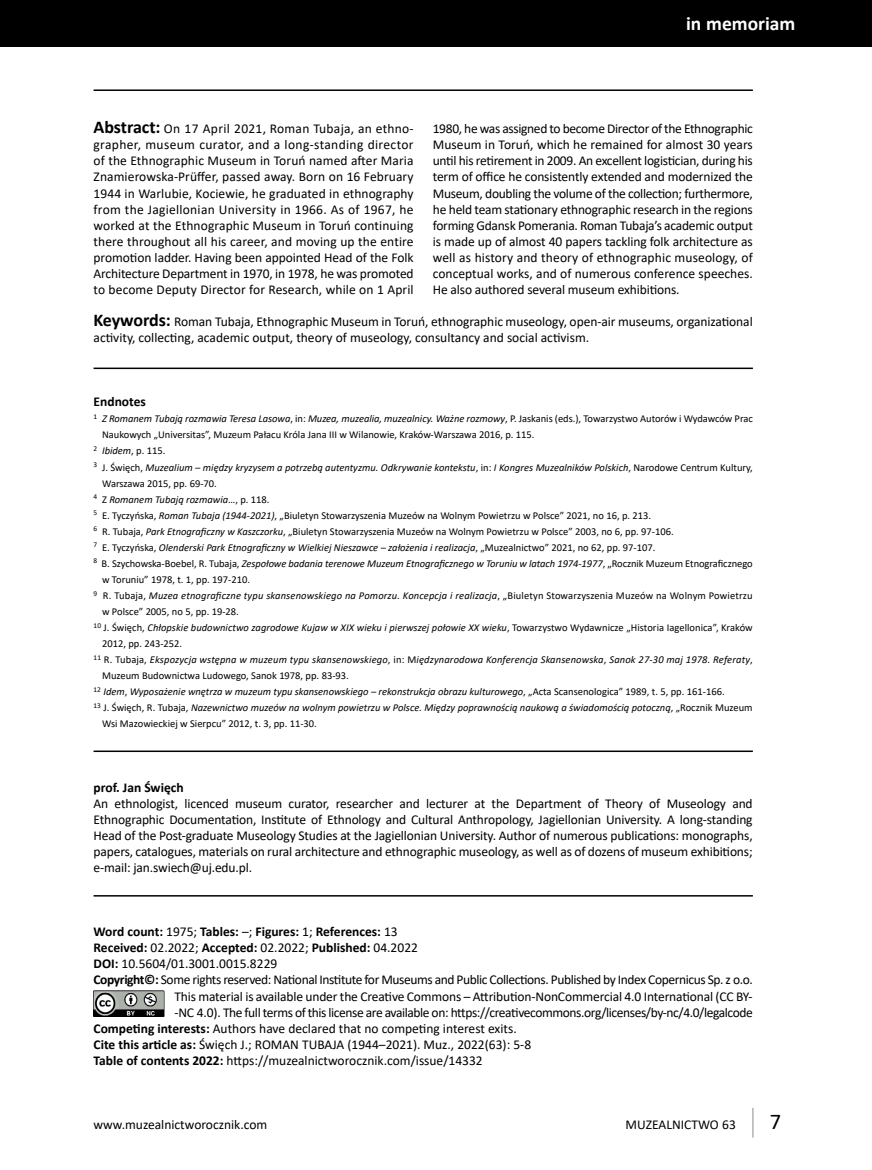
<style>
.page{position:relative;width:872px;height:1170px;background:#fff}
.page>*{position:absolute;margin:0;border:0;box-sizing:border-box;transform-origin:0 0}
.t1{font:22.5px "Calibri";color:#000}
.t2{font:700 19.5px "Calibri";color:#fff}
.t3{font:13.5px/16px "Calibri";letter-spacing:-.01em;color:#000;text-align:justify}
.t4{font:13.5px "Calibri";letter-spacing:-.03em;color:#000}
.t5{font:700 13.5px "Calibri";color:#000}
.t6{font:italic 10.5px "Calibri";color:#000}
.t7{font:10.5px "Calibri";color:#000}
.s1{font-weight:700;font-size:18px}
.s2{font-style:normal}
.s3{font-style:italic}
.s4{font-weight:400}
.s5{font-weight:700}
</style>
<div class="page">
<hr style="left:752px;top:1107px;width:1px;height:30px;background:#b3b2b2">
<div style="left:0;top:0;width:872px;height:47px;background:#000"></div>
<hr style="left:94px;top:89px;width:659px;height:2px;background:#000">
<hr style="left:94px;top:367px;width:659px;height:2px;background:#000">
<hr style="left:94px;top:750px;width:659px;height:2px;background:#000">
<hr style="left:94px;top:895px;width:659px;height:1px;background:#000">
<img style="left:94px;top:990px;width:71px;height:26px">
<h2 class="t2" style="left:686px;top:10px;width:111px">in memoriam</h2>
<p class="t3" style="left:94px;top:120px;width:321px"><span class="s1">Abstract:</span> On 17 April 2021, Roman Tubaja, an ethno&shy;grapher, museum curator, and a long-standing director of the Ethnographic Museum in Toruń named after Maria Znamierowska-Prüffer, passed away. Born on 16 February 1944 in Warlubie, Kociewie, he graduated in ethnography from the Jagiellonian University in 1966. As of 1967, he worked at the Ethnographic Museum in Toruń continuing there throughout all his career, and moving up the entire promotion ladder. Having been appointed Head of the Folk Architecture Department in 1970, in 1978, he was promoted to become Deputy Director for Research, while on 1 April</p>
<p class="t3" style="left:433px;top:120px;width:321px">1980, he was assigned to become Director of the Ethnographic Museum in Toruń, which he remained for almost 30 years until his retirement in 2009. An excellent logistician, during his term of office he consistently extended and modernized the Museum, doubling the volume of the collection; furthermore, he held team stationary ethnographic research in the regions forming Gdansk Pomerania. Roman Tubaja’s academic output is made up of almost 40 papers tackling folk architecture as well as history and theory of ethnographic museology, of conceptual works, and of numerous conference speeches.<br>He also authored several museum exhibitions.</p>
<p class="t3" style="left:94px;top:313px;width:660px"><span class="s1">Keywords:</span> Roman Tubaja, Ethnographic Museum in Toruń, ethnographic museology, open-air museums, organizational activity, collecting, academic output, theory of museology, consultancy and social activism.</p>
<p class="t5" style="left:94px;top:392px;width:54px">Endnotes</p>
<p class="t6" style="left:94px;top:411px;width:661px"><sup>1</sup> Z Romanem Tubają rozmawia Teresa Lasowa<span class="s2">, in:</span> Muzea, muzealia, muzealnicy. Ważne rozmowy<span class="s2">, P. Jaskanis (eds.), Towarzystwo Autorów i Wydawców Prac</span></p>
<p class="t7" style="left:102px;top:427px;width:434px">Naukowych „Universitas”, Muzeum Pałacu Króla Jana III w Wilanowie, Kraków-Warszawa 2016, p. 115.</p>
<p class="t7" style="left:94px;top:443px;width:73px"><sup>2</sup> <span class="s3">Ibidem</span>, p. 115.</p>
<p class="t6" style="left:94px;top:459px;width:661px"><sup>3</sup> <span class="s2">J. Święch,</span> Muzealium – między kryzysem a potrzebą autentyzmu. Odkrywanie kontekstu<span class="s2">, in:</span> I Kongres Muzealników Polskich<span class="s2">, Narodowe Centrum Kultury,</span></p>
<p class="t7" style="left:102px;top:476px;width:116px">Warszawa 2015, pp. 69-70.</p>
<p class="t6" style="left:94px;top:492px;width:177px"><sup>4</sup> <span class="s2">Z</span> Romanem Tubają rozmawia<span class="s2">…, p. 118.</span></p>
<p class="t7" style="left:94px;top:508px;width:559px"><sup>5</sup> E. Tyczyńska, <span class="s3">Roman Tubaja (1944-2021)</span>, „Biuletyn Stowarzyszenia Muzeów na Wolnym Powietrzu w Polsce” 2021, no 16, p. 213.</p>
<p class="t7" style="left:94px;top:524px;width:581px"><sup>6</sup> R. Tubaja, <span class="s3">Park Etnograficzny w Kaszczorku</span>, „Biuletyn Stowarzyszenia Muzeów na Wolnym Powietrzu w Polsce” 2003, no 6, pp. 97-106.</p>
<p class="t6" style="left:94px;top:540px;width:563px"><sup>7</sup> <span class="s2">E. Tyczyńska,</span> Olenderski Park Etnograficzny w Wielkiej Nieszawce – założenia i realizacja<span class="s2">, „Muzealnictwo” 2021, no 62, pp. 97-107.</span></p>
<p class="t6" style="left:94px;top:556px;width:660px"><sup>8</sup> <span class="s2">B. Szychowska-Boebel, R. Tubaja,</span> Zespołowe badania terenowe Muzeum Etnograficznego w Toruniu w latach 1974-1977<span class="s2">, „Rocznik Muzeum Etnograficznego</span></p>
<p class="t7" style="left:102px;top:572px;width:149px">w Toruniu” 1978, t. 1, pp. 197-210.</p>
<p class="t6" style="left:94px;top:588px;width:660px"><sup>9</sup> <span class="s2">R. Tubaja,</span> Muzea etnograficzne typu skansenowskiego na Pomorzu. Koncepcja i realizacja<span class="s2">, „Biuletyn Stowarzyszenia Muzeów na Wolnym Powietrzu</span></p>
<p class="t7" style="left:102px;top:604px;width:138px">w Polsce” 2005, no 5, pp. 19-28.</p>
<p class="t6" style="left:94px;top:620px;width:660px"><sup>10</sup> <span class="s2">J. Święch,</span> Chłopskie budownictwo zagrodowe Kujaw w XIX wieku i pierwszej połowie XX wieku<span class="s2">, Towarzystwo Wydawnicze „Historia Iagellonica”, Kraków</span></p>
<p class="t7" style="left:102px;top:636px;width:82px">2012, pp. 243-252.</p>
<p class="t6" style="left:94px;top:652px;width:661px"><sup>11</sup> <span class="s2">R. Tubaja,</span> Ekspozycja wstępna w muzeum typu skansenowskiego<span class="s2">, in: M</span>iędzynarodowa Konferencja Skansenowska<span class="s2">,</span> Sanok 27-30 maj 1978. Referaty<span class="s2">,</span></p>
<p class="t7" style="left:102px;top:668px;width:248px">Muzeum Budownictwa Ludowego, Sanok 1978, pp. 83-93.</p>
<p class="t6" style="left:94px;top:684px;width:632px"><sup>12</sup> Idem<span class="s2">,</span> Wyposażenie wnętrza w muzeum typu skansenowskiego – rekonstrukcja obrazu kulturowego<span class="s2">, „Acta Scansenologica” 1989, t. 5, pp. 161-166.</span></p>
<p class="t6" style="left:94px;top:700px;width:660px"><sup>13</sup> <span class="s2">J. Święch, R. Tubaja,</span> Nazewnictwo muzeów na wolnym powietrzu w Polsce. Między poprawnością naukową a świadomością potoczną<span class="s2">, „Rocznik Muzeum</span></p>
<p class="t7" style="left:102px;top:716px;width:216px">Wsi Mazowieckiej w Sierpcu” 2012, t. 3, pp. 11-30.</p>
<p class="t5" style="left:94px;top:777px;width:92px">prof. Jan Święch</p>
<p class="t3" style="left:94px;top:794px;width:660px">An ethnologist, licenced museum curator, researcher and lecturer at the Department of Theory of Museology and Ethnographic Documentation, Institute of Ethnology and Cultural Anthropology, Jagiellonian University. A long-standing Head of the Post-graduate Museology Studies at the Jagiellonian University. Author of numerous publications: monographs, papers, catalogues, materials on rural architecture and ethnographic museology, as well as of dozens of museum exhibitions; e-mail: jan.swiech@uj.edu.pl.</p>
<p class="t5" style="left:94px;top:922px;width:306px">Word count: <span class="s4">1975;</span> Tables: <span class="s4">–;</span> Figures: <span class="s4">1;</span> References: <span class="s4">13</span></p>
<p class="t5" style="left:94px;top:938px;width:326px">Received: <span class="s4">02.2022;</span> Accepted: <span class="s4">02.2022;</span> Published: <span class="s4">04.2022</span></p>
<p class="t3" style="left:94px;top:955px;width:185px"><span class="s5">DOI:</span> 10.5604/01.3001.0015.8229</p>
<p class="t4" style="left:94px;top:970px;width:661px"><span class="s5">Copyright©:</span> Some rights reserved: National Institute for Museums and Public Collections. Published by Index Copernicus Sp. z o.o.</p>
<p class="t3" style="left:174px;top:987px;width:580px">This material is available under the Creative Commons – Attribution-NonCommercial 4.0 International (CC BY-</p>
<p class="t4" style="left:174px;top:1002px;width:580px">-NC 4.0). The full terms of this license are available on: https://creativecommons.org/licenses/by-nc/4.0/legalcode</p>
<p class="t3" style="left:94px;top:1019px;width:425px"><span class="s5">Competing interests:</span> Authors have declared that no competing interest exits.</p>
<p class="t3" style="left:94px;top:1035px;width:439px"><span class="s5">Cite this article as:</span> Święch J.; ROMAN TUBAJA (1944–2021). Muz., 2022(63): 5-8</p>
<p class="t3" style="left:94px;top:1051px;width:391px"><span class="s5">Table of contents 2022:</span> https://muzealnictworocznik.com/issue/14332</p>
<p class="t3" style="left:94px;top:1115px;width:175px">www.muzealnictworocznik.com</p>
<p class="t3" style="left:625px;top:1115px;width:112px">MUZEALNICTWO 63</p>
<h1 class="t1" style="left:770px;top:1105px;width:13px">7</h1>
</div>
